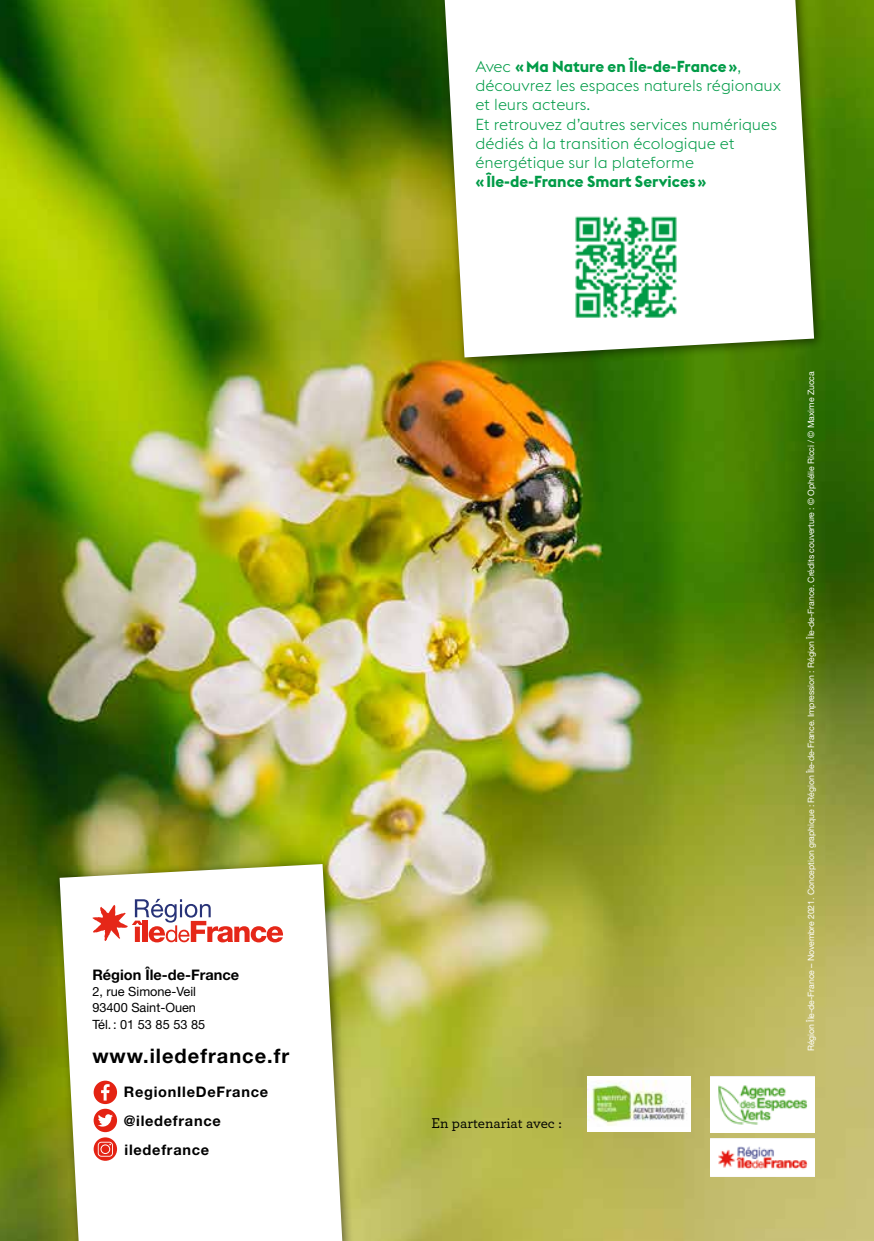
<style>
.page{position:relative;width:874px;height:1241px;background:#fff}
.page>*{position:absolute;margin:0;border:0;box-sizing:border-box;transform-origin:0 0}
.t1{font:700 19.95px "Helvetica Neue LT Std";letter-spacing:.05em;color:#000}
.t2{font:300 15.75px/19.2px "Euclid Flex";color:#009b47}
.t3{font:700 15.75px "Euclid Flex";color:#009b47}
.t4{font:500 14.88px "Archer Pro";color:#000}
.t5{font:700 14.53px "Helvetica Neue LT Std";letter-spacing:.05em;color:#000}
.t6{font:700 14.53px "Helvetica Neue LT Std";color:#000}
.t7{font:12.78px/16.4px "Helvetica Neue LT Std";color:#000}
.t8{font:8.75px "Helvetica Neue LT Std";letter-spacing:-.01em;color:#fff}
.s1{font-weight:700}
</style>
<div class="page">
<img style="left:0;top:0;width:873px;height:1240px">
<div style="left:587px;top:1076px;width:103px;height:55px;background:#fff"></div>
<img style="left:587px;top:1080px;width:100px;height:46px">
<img style="left:710px;top:1076px;width:104px;height:55px">
<img style="left:710px;top:1138px;width:104px;height:38px">
<div style="left:53px;top:857px;width:301px;height:383px;background:#000;opacity:.5"></div>
<svg style="left:60px;top:863px;width:282px;height:377px"></svg>
<div style="left:94px;top:1108px;width:23px;height:23px;background:#e42313;border-radius:50%"></div>
<svg style="left:98px;top:1114px;width:15px;height:12px"></svg>
<div style="left:94px;top:1080px;width:23px;height:23px;background:#e42313;border-radius:50%"></div>
<svg style="left:101px;top:1084px;width:9px;height:16px"></svg>
<svg style="left:94px;top:1137px;width:23px;height:23px"></svg>
<svg style="left:98px;top:1141px;width:15px;height:15px"></svg>
<svg style="left:92px;top:898px;width:191px;height:44px"></svg>
<div style="left:435px;top:0;width:390px;height:369px;background:#000;opacity:.5"></div>
<svg style="left:444px;top:0;width:369px;height:357px"></svg>
<img style="left:569px;top:210px;width:113px;height:114px">
<p class="t6" style="left:92px;top:965px;width:148px">Région Île-de-France</p>
<p class="t7" style="left:92px;top:982px;width:114px">2, rue Simone-Veil<br>93400 Saint-Ouen<br>Tél.: 01 53 85 53 85</p>
<p class="t1" style="left:92px;top:1043px;width:198px">www.iledefrance.fr</p>
<p class="t5" style="left:124px;top:1082px;width:146px">RegionIleDeFrance</p>
<p class="t5" style="left:124px;top:1111px;width:98px">@iledefrance</p>
<p class="t5" style="left:124px;top:1140px;width:86px">iledefrance</p>
<p class="t2" style="left:475px;top:57px;width:307px">Avec <span class="s1">«Ma Nature en Île-de-France»</span>, découvrez les espaces naturels régionaux et leurs acteurs.<br>Et retrouvez d’autres services numériques dédiés à la transition écologique et énergétique sur la plateforme</p>
<p class="t3" style="left:475px;top:173px;width:232px">«Île-de-France Smart Services»</p>
<p class="t4" style="left:431px;top:1111px;width:132px">En partenariat avec :</p>
<p class="t8" style="left:805px;top:1050px;width:681px;rotate:-90deg">Région Île-de-France – Novembre 2021. Conception graphique : Région Île-de-France. Impression : Région Île-de-France. Crédits couverture : © Ophélie Ricci / © Maxime Zucca</p>
</div>
